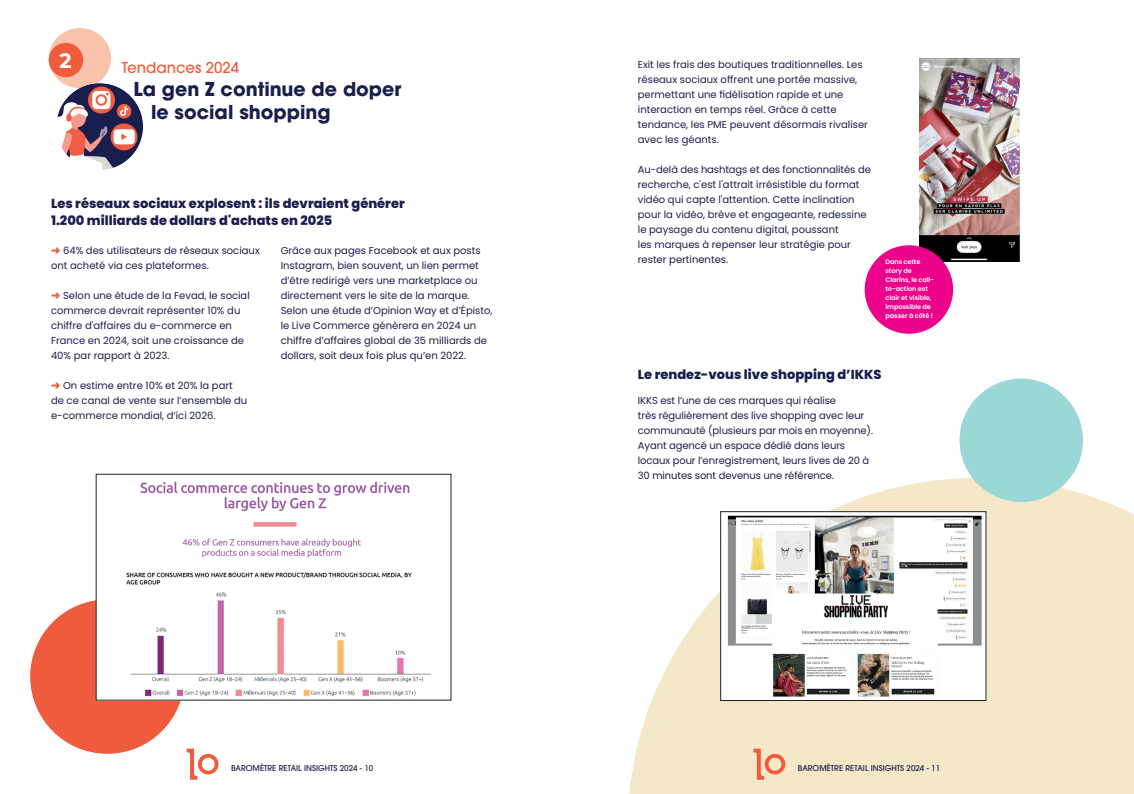
<style>
.page{position:relative;width:1134px;height:794px;background:#fff}
.page>*{position:absolute;margin:0;border:0;box-sizing:border-box;transform-origin:0 0}
.t1{font:700 20.8px "Montserrat";color:#fff}
.t2{font:700 19px/22.8px "ITC Avant Garde Pro";color:#191e4d}
.t3{font:500 15px "ITC Avant Garde Pro";color:#ee5c3d}
.t4{font:800 13px/17px "Poppins";color:#191e4d}
.t5{font:10px/15px "Poppins";color:#191e4d}
.t6{font:500 8px "ITC Avant Garde Pro";color:#191e4d}
.t7{font:600 6.5px/9px "Poppins";letter-spacing:-.01em;color:#fff}
.s1{color:#ee5c3d}
</style>
<div class="page">
<svg style="left:629px;top:478px;width:505px;height:316px;fill:#f4e8c9"></svg>
<div style="left:30px;top:599px;width:154px;height:155px;background:#ee5c3d;border-radius:50%"></div>
<svg style="left:187px;top:748px;width:32px;height:31px"></svg>
<svg style="left:753px;top:748px;width:32px;height:31px"></svg>
<img style="left:98px;top:481px;width:333px;height:217px">
<div style="left:96px;top:474px;width:355px;height:226px;border:1px solid #231f20"></div>
<div style="left:49px;top:28px;width:62px;height:60px;background:#fac2ab;border-radius:50%"></div>
<div style="left:49px;top:43px;width:34px;height:34px;background:#ee5c3d;border-radius:50%"></div>
<img style="left:51px;top:78px;width:97px;height:98px;border-radius:49px">
<img style="left:920px;top:58px;width:99px;height:204px">
<div style="left:865px;top:245px;width:88px;height:89px;background:#ed028c;border-radius:50%"></div>
<img style="left:722px;top:513px;width:262px;height:185px">
<div style="left:720px;top:511px;width:266px;height:189px;border:1px solid #231f20"></div>
<div style="left:959px;top:378px;width:124px;height:124px;background:#9ad7d7;border-radius:50%"></div>
<h1 class="t1" style="left:59px;top:45px;width:14px">2</h1>
<h3 class="t3" style="left:122px;top:58px;width:119px">Tendances 2024</h3>
<h2 class="t2" style="left:151px;top:78px;width:252px;text-indent:-18px">La gen Z continue de doper le social shopping</h2>
<h3 class="t4" style="left:51px;top:195px;width:355px">Les réseaux sociaux explosent : ils devraient générer<br>1.200 milliards de dollars d'achats en 2025</h3>
<p class="t5" style="left:51px;top:243px;width:210px"><span class="s1">➜</span> 64% des utilisateurs de réseaux sociaux ont acheté via ces plateformes.</p>
<p class="t5" style="left:51px;top:288px;width:200px"><span class="s1">➜</span> Selon une étude de la Fevad, le social commerce devrait représenter 10% du chiffre d'affaires du e-commerce en France en 2024, soit une croissance de 40% par rapport à 2023.</p>
<p class="t5" style="left:51px;top:378px;width:198px"><span class="s1">➜</span> On estime entre 10% et 20% la part de ce canal de vente sur l’ensemble du e-commerce mondial, d’ici 2026.</p>
<p class="t5" style="left:281px;top:243px;width:213px">Grâce aux pages Facebook et aux posts Instagram, bien souvent, un lien permet d’être redirigé vers une marketplace ou directement vers le site de la marque.<br>Selon une étude d’Opinion Way et d’Épisto, le Live Commerce génèrera en 2024 un chiffre d’affaires global de 35 milliards de dollars, soit deux fois plus qu’en 2022.</p>
<p class="t5" style="left:638px;top:57px;width:232px">Exit les frais des boutiques traditionnelles. Les réseaux sociaux offrent une portée massive, permettant une fidélisation rapide et une interaction en temps réel. Grâce à cette tendance, les PME peuvent désormais rivaliser avec les géants.</p>
<p class="t5" style="left:638px;top:162px;width:235px">Au-delà des hashtags et des fonctionnalités de recherche, c'est l'attrait irrésistible du format vidéo qui capte l'attention. Cette inclination pour la vidéo, brève et engageante, redessine le paysage du contenu digital, poussant<br>les marques à repenser leur stratégie pour rester pertinentes.</p>
<p class="t7" style="left:885px;top:257px;width:50px">Dans cette story de<br>Clarins, le call&shy;to-action est clair et visible, impossible de passer à côté !</p>
<h3 class="t4" style="left:638px;top:366px;width:245px">Le rendez-vous live shopping d’IKKS</h3>
<p class="t5" style="left:638px;top:393px;width:237px">IKKS est l’une de ces marques qui réalise<br>très régulièrement des live shopping avec leur communauté (plusieurs par mois en moyenne).<br>Ayant agencé un espace dédié dans leurs locaux pour l’enregistrement, leurs lives de 20 à 30 minutes sont devenus une référence.</p>
<p class="t6" style="left:231px;top:763px;width:144px">BAROMÈTRE RETAIL INSIGHTS 2024 - 10</p>
<p class="t6" style="left:798px;top:763px;width:144px">BAROMÈTRE RETAIL INSIGHTS 2024 - 11</p>
</div>
